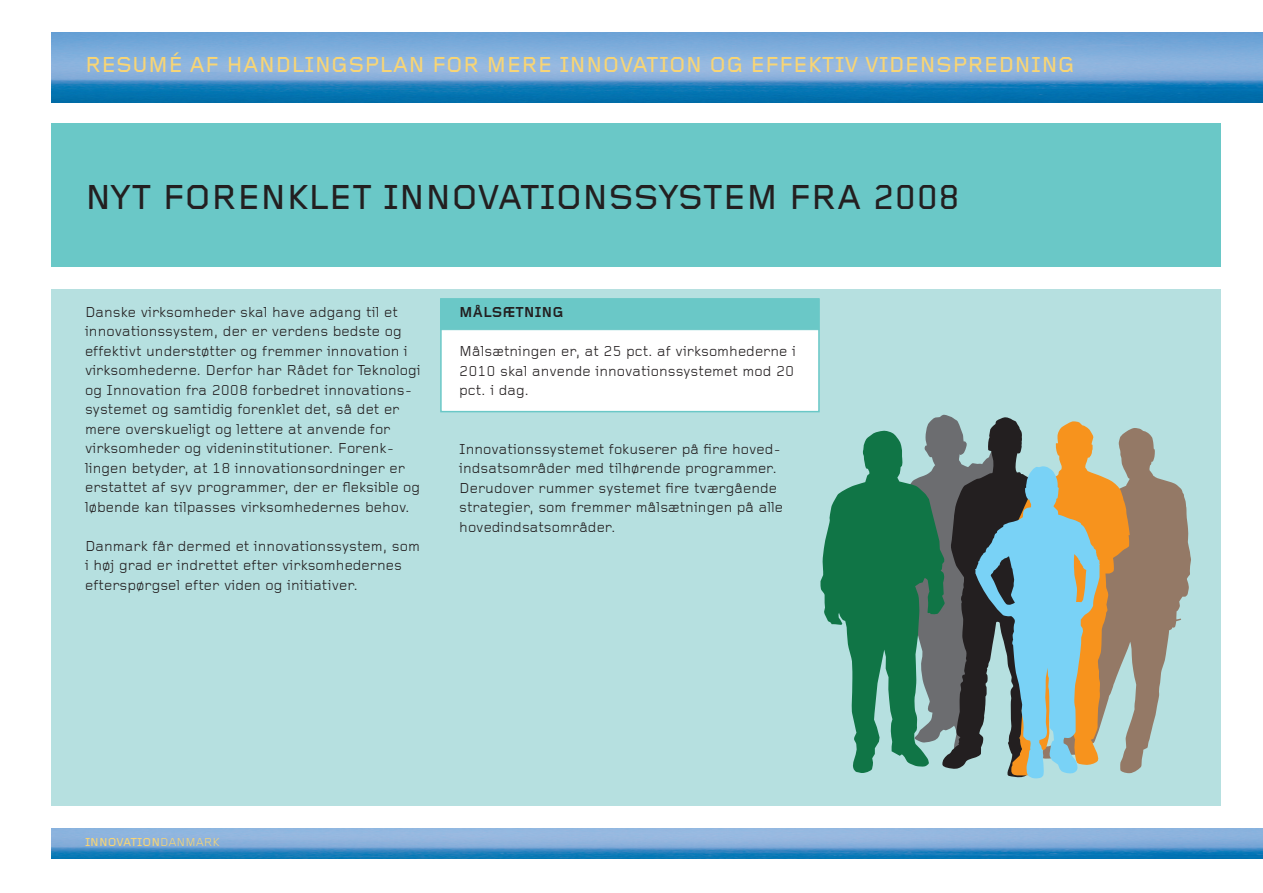
<style>
.page{position:relative;width:1263px;height:893px;background:#fff}
.page>*{position:absolute;margin:0;border:0;box-sizing:border-box;transform-origin:0 0}
.t1{font:500 36px "Foundry Gridnik";color:#231f20}
.t2{font:500 22.5px "Foundry Gridnik";letter-spacing:.01em;color:#f8d575}
.t3{font:15px/19.5px "Foundry Gridnik";color:#231f20}
.t4{font:700 15px "Foundry Gridnik";color:#231f20}
.t5{font:500 12px "Foundry Gridnik";color:#f8d575}
.s1{font-weight:400}
</style>
<div class="page">
<div style="left:51px;top:123px;width:1169px;height:144px;background:#6ac8c7"></div>
<img style="left:51px;top:828px;width:1212px;height:31px">
<img style="left:51px;top:33px;width:1212px;height:69px">
<div style="left:51px;top:289px;width:1169px;height:517px;background:#b6e0e0"></div>
<svg style="left:1130px;top:428px;width:61px;height:345px;fill:#947966"></svg>
<svg style="left:820px;top:415px;width:310px;height:363px"></svg>
<div style="left:440px;top:298px;width:380px;height:114px;background:#fff;border:2px solid #6ac8c7"></div>
<div style="left:440px;top:298px;width:379px;height:32px;background:#6ac8c7"></div>
<h2 class="t2" style="left:85px;top:52px;width:991px">RESUMÉ AF HANDLINGSPLAN FOR MERE INNOVATION OG EFFEKTIV VIDENSPREDNING</h2>
<h1 class="t1" style="left:85px;top:177px;width:124px">NYT FORENKLET</h1>
<h1 class="t1" style="left:383px;top:177px;width:24px">INNOVATIONSS</h1>
<h1 class="t1" style="left:658px;top:177px;width:45px">YSTEM</h1>
<h1 class="t1" style="left:789px;top:177px;width:173px">FRA 2008</h1>
<p class="t3" style="left:85px;top:303px;width:337px">Danske virksomheder skal have adgang til et innovationssystem, der er verdens bedste og effektivt understøtter og fremmer innovation i virksomhederne. Derfor har Rådet for Teknologi og Innovation fra 2008 forbedret innovations&shy;systemet og samtidig forenklet det, så det er mere overskueligt og lettere at anvende for virksomheder og videninstitutioner. Forenk&shy;lingen betyder, at 18 innovationsordninger er erstattet af syv programmer, der er fleksible og løbende kan tilpasses virksomhedernes behov.</p>
<p class="t3" style="left:85px;top:537px;width:336px">Danmark får dermed et innovationssystem, som i høj grad er indrettet efter virksomhedernes efterspørgsel efter viden og initiativer.</p>
<p class="t4" style="left:459px;top:304px;width:12px">MÅLS</p>
<p class="t4" style="left:502px;top:304px;width:24px">ÆTNING</p>
<p class="t3" style="left:459px;top:342px;width:338px;text-align:justify">Målsætningen er, at 25 pct. af virksomhederne i 2010 skal anvende innovationssystemet mod 20 pct. i dag.</p>
<p class="t3" style="left:459px;top:440px;width:325px">Innovationssystemet fokuserer på fire hoved&shy;indsatsområder med tilhørende programmer.<br>Derudover rummer systemet fire tværgående strategier, som fremmer målsætningen på alle hovedindsatsområder.</p>
<p class="t5" style="left:85px;top:835px;width:136px">INNOVATION<span class="s1">DANMARK</span></p>
</div>
